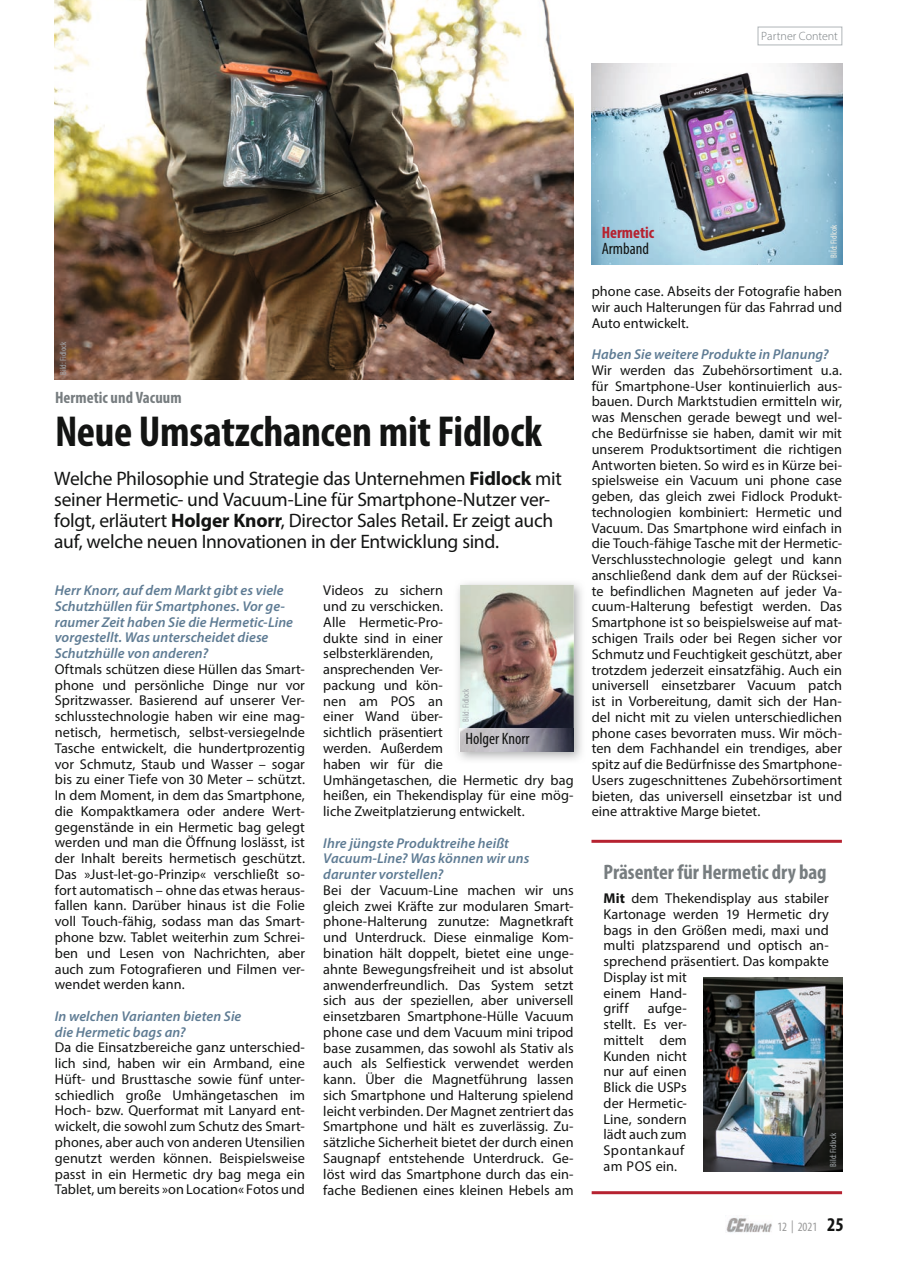
<style>
.page{position:relative;width:897px;height:1267px;background:#fff}
.page>*{position:absolute;margin:0;border:0;box-sizing:border-box;transform-origin:0 0}
.t1{font:700 condensed 43.5px "Myriad Pro";letter-spacing:-.01em;color:#131413}
.t2{font:700 condensed 21px "Myriad Pro";letter-spacing:-.005em;color:#777d80}
.t3{font:19.5px/21px "Myriad Pro";letter-spacing:-.015em;color:#131413}
.t4{font:condensed 16.5px "Myriad Pro";color:#131413}
.t5{font:700 condensed 16.5px "Myriad Pro";letter-spacing:.005em;color:#777d80}
.t6{font:700 condensed 16.5px "Myriad Pro";color:#b62230}
.t7{font:14.25px/15.8px "Myriad Pro";color:#131413;text-align:justify}
.t8{font:italic 600 14.25px/15.8px "Myriad Pro";letter-spacing:.005em;color:#5f7c94}
.t9{font:condensed 12.75px "Myriad Pro";color:#999}
.t10{font:300 12px "Myriad Pro";color:#777d80}
.t11{font:condensed 9px "Myriad Pro";color:#a2a7ab}
.t12{font:condensed 9px "Myriad Pro";color:#eeece3}
.s1{font-weight:700}
.s2{font-weight:700;font-size:19.5px;color:#131413}
</style>
<div class="page">
<img style="left:726px;top:1218px;width:46px;height:15px">
<hr style="left:591px;top:839px;width:250px;height:3px;background:#b62230">
<hr style="left:591px;top:1191px;width:251px;height:3px;background:#b62230">
<img style="left:458px;top:583px;width:124px;height:177px">
<img style="left:460px;top:585px;width:113px;height:143px">
<img style="left:460px;top:728px;width:113px;height:23px">
<img style="left:55px;top:0;width:518px;height:379px">
<img style="left:591px;top:63px;width:251px;height:201px">
<div style="left:757px;top:27px;width:85px;height:18px;border:1px solid #b0b5b8"></div>
<img style="left:703px;top:977px;width:138px;height:193px">
<p class="t10" style="left:761px;top:28px;width:78px">Partner Content</p>
<p class="t11" style="left:58px;top:375px;width:35px;rotate:-90deg">Bild: Fidlock</p>
<p class="t5" style="left:55px;top:387px;width:128px">Hermetic und Vacuum</p>
<h1 class="t1" style="left:55px;top:404px;width:488px">Neue Umsatzchancen mit Fidlock</h1>
<p class="t3" style="left:54px;top:468px;width:509px">Welche Philosophie und Strategie das Unternehmen <span class="s1">Fidlock</span> mit seiner Hermetic- und Vacuum-Line für Smartphone-Nutzer ver&shy;folgt, erläutert <span class="s1">Holger Knorr</span>, Director Sales Retail. Er zeigt auch auf, welche neuen Innovationen in der Entwicklung sind.</p>
<p class="t8" style="left:55px;top:582px;width:240px">Herr Knorr, auf dem Markt gibt es viele Schutzhüllen für Smartphones. Vor ge&shy;raumer Zeit haben Sie die Hermetic-Line vorgestellt. Was unterscheidet diese Schutzhülle von anderen?</p>
<p class="t7" style="left:55px;top:661px;width:251px">Oftmals schützen diese Hüllen das Smart&shy;phone und persönliche Dinge nur vor Spritzwasser. Basierend auf unserer Ver&shy;schlusstechnologie haben wir eine mag&shy;netisch, hermetisch, selbst-versiegelnde Tasche entwickelt, die hundertprozentig vor Schmutz, Staub und Wasser – sogar bis zu einer Tiefe von 30 Meter – schützt.<br>In dem Moment, in dem das Smartphone, die Kompaktkamera oder andere Wert&shy;gegenstände in ein Hermetic bag gelegt werden und man die Öffnung loslässt, ist der Inhalt bereits hermetisch geschützt.<br>Das »Just-let-go-Prinzip« verschließt so&shy;fort automatisch – ohne das etwas heraus&shy;fallen kann. Darüber hinaus ist die Folie voll Touch-fähig, sodass man das Smart&shy;phone bzw. Tablet weiterhin zum Schrei&shy;ben und Lesen von Nachrichten, aber auch zum Fotografieren und Filmen ver&shy;wendet werden kann.</p>
<p class="t8" style="left:55px;top:1007px;width:188px">In welchen Varianten bieten Sie die Hermetic bags an?</p>
<p class="t7" style="left:55px;top:1039px;width:251px">Da die Einsatzbereiche ganz unterschied&shy;lich sind, haben wir ein Armband, eine Hüft- und Brusttasche sowie fünf unter&shy;schiedlich große Umhängetaschen im Hoch- bzw. Querformat mit Lanyard ent&shy;wickelt, die sowohl zum Schutz des Smart&shy;phones, aber auch von anderen Utensilien genutzt werden können. Beispielsweise passt in ein Hermetic dry bag mega ein Tablet, um bereits »on Location« Fotos und</p>
<p class="t7" style="left:323px;top:582px;width:252px;text-align:left">Videos zu sichern<br>und zu verschicken.<br>Alle Hermetic-Pro-<br>dukte sind in einer<br>selbsterklärenden,<br>ansprechenden Ver-<br>packung und kön-<br>nen am POS an<br>einer Wand über-<br>sichtlich präsentiert<br>werden. Außerdem<br>haben wir für die<br>Umhängetaschen, die Hermetic dry bag heißen, ein Thekendisplay für eine mög&shy;liche Zweitplatzierung entwickelt.</p>
<p class="t8" style="left:323px;top:834px;width:207px">Ihre jüngste Produktreihe heißt<br>Vacuum-Line? Was können wir uns darunter vorstellen?</p>
<p class="t7" style="left:323px;top:882px;width:252px">Bei der Vacuum-Line machen wir uns gleich zwei Kräfte zur modularen Smart&shy;phone-Halterung zunutze: Magnetkraft und Unterdruck. Diese einmalige Kom&shy;bination hält doppelt, bietet eine unge&shy;ahnte Bewegungsfreiheit und ist absolut anwenderfreundlich. Das System setzt sich aus der speziellen, aber universell einsetzbaren Smartphone-Hülle Vacuum phone case und dem Vacuum mini tripod base zusammen, das sowohl als Stativ als auch als Selfiestick verwendet werden kann. Über die Magnetführung lassen sich Smartphone und Halterung spielend leicht verbinden. Der Magnet zentriert das Smartphone und hält es zuverlässig. Zu&shy;sätzliche Sicherheit bietet der durch einen Saugnapf entstehende Unterdruck. Ge&shy;löst wird das Smartphone durch das ein&shy;fache Bedienen eines kleinen Hebels am</p>
<p class="t11" style="left:460px;top:721px;width:35px;rotate:-90deg">Bild: Fidlock</p>
<p class="t4" style="left:465px;top:728px;width:66px">Holger Knorr</p>
<p class="t6" style="left:601px;top:222px;width:54px">Hermetic</p>
<p class="t4" style="left:601px;top:239px;width:49px">Armband</p>
<p class="t12" style="left:828px;top:257px;width:35px;rotate:-90deg">Bild: Fidlcok</p>
<p class="t7" style="left:591px;top:283px;width:252px">phone case. Abseits der Fotografie haben wir auch Halterungen für das Fahrrad und Auto entwickelt.</p>
<p class="t8" style="left:591px;top:346px;width:238px">Haben Sie weitere Produkte in Planung?</p>
<p class="t7" style="left:591px;top:362px;width:252px">Wir werden das Zubehörsortiment u.a. für Smartphone-User kontinuierlich aus&shy;bauen. Durch Marktstudien ermitteln wir, was Menschen gerade bewegt und wel&shy;che Bedürfnisse sie haben, damit wir mit unserem Produktsortiment die richtigen Antworten bieten. So wird es in Kürze bei&shy;spielsweise ein Vacuum uni phone case geben, das gleich zwei Fidlock Produkt&shy;technologien kombiniert: Hermetic und Vacuum. Das Smartphone wird einfach in die Touch-fähige Tasche mit der Hermetic-Verschlusstechnologie gelegt und kann anschließend dank dem auf der Rücksei&shy;te befindlichen Magneten auf jeder Va&shy;cuum-Halterung befestigt werden. Das Smartphone ist so beispielsweise auf mat&shy;schigen Trails oder bei Regen sicher vor Schmutz und Feuchtigkeit geschützt, aber trotzdem jederzeit einsatzfähig. Auch ein universell einsetzbarer Vacuum patch ist in Vorbereitung, damit sich der Han&shy;del nicht mit zu vielen unterschiedlichen phone cases bevorraten muss. Wir möch&shy;ten dem Fachhandel ein trendiges, aber spitz auf die Bedürfnisse des Smartphone-Users zugeschnittenes Zubehörsortiment bieten, das universell einsetzbar ist und eine attraktive Marge bietet.</p>
<h2 class="t2" style="left:603px;top:858px;width:224px">Präsenter für Hermetic dry bag</h2>
<p class="t7" style="left:603px;top:890px;width:227px;text-align:left"><span class="s1">Mit</span> dem Thekendisplay aus stabiler<br>Kartonage werden 19 Hermetic dry bags in den Größen medi, maxi und multi platzsparend und optisch an&shy;sprechend präsentiert. Das kompakte<br>Display ist mit<br>einem Hand-<br>griff</p>
<p class="t7" style="left:603px;top:1000px;width:85px;text-align:left;text-indent:44px">aufge&shy;stellt. Es ver&shy;mittelt dem<br>Kunden nicht nur auf einen<br>Blick die USPs der Hermetic-<br>Line, sondern lädt auch zum<br>Spontankauf am POS ein.</p>
<p class="t11" style="left:827px;top:1166px;width:35px;rotate:-90deg">Bild: Fidlock</p>
<p class="t9" style="left:777px;top:1219px;width:68px">12 | 2021 <span class="s2">25</span></p>
</div>
